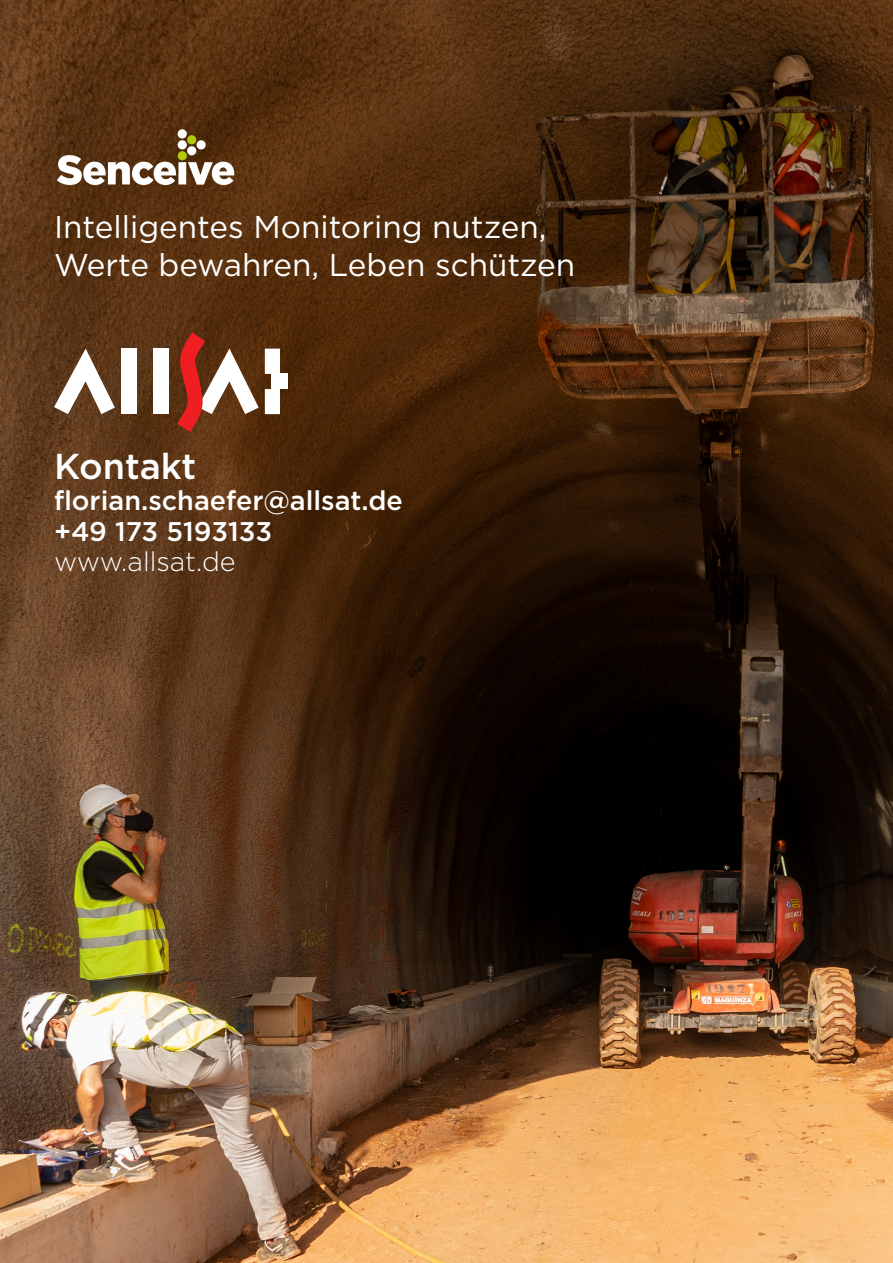
<style>
.page{position:relative;width:893px;height:1263px;background:#fff}
.page>*{position:absolute;margin:0;border:0;box-sizing:border-box;transform-origin:0 0}
.t1{font:500 36px "Gotham";color:#fff}
.t2{font:31.5px/37.8px "Gotham";color:#fff}
.t3{font:500 27px "Gotham";color:#fff}
.t4{font:300 27px "Gotham";color:#fff}
</style>
<div class="page">
<img style="left:0;top:0;width:893px;height:1263px">
<img style="left:35px;top:106px;width:222px;height:86px">
<svg style="left:54px;top:349px;width:61px;height:65px"></svg>
<div style="left:122px;top:349px;width:15px;height:65px;background:#fff"></div>
<svg style="left:265px;top:349px;width:15px;height:65px"></svg>
<div style="left:272px;top:374px;width:15px;height:15px;background:#fff"></div>
<div style="left:153px;top:349px;width:15px;height:65px;background:#fff"></div>
<svg style="left:177px;top:332px;width:82px;height:100px"></svg>
<p class="t2" style="left:54px;top:208px;width:523px">Intelligentes Monitoring nutzen,<br>Werte bewahren, Leben schützen</p>
<p class="t1" style="left:54px;top:443px;width:144px">Kontakt</p>
<p class="t3" style="left:54px;top:483px;width:350px">florian.schaefer@allsat.de</p>
<p class="t3" style="left:54px;top:514px;width:220px">+49 173 5193133</p>
<p class="t4" style="left:54px;top:546px;width:183px">www.allsat.de</p>
</div>
